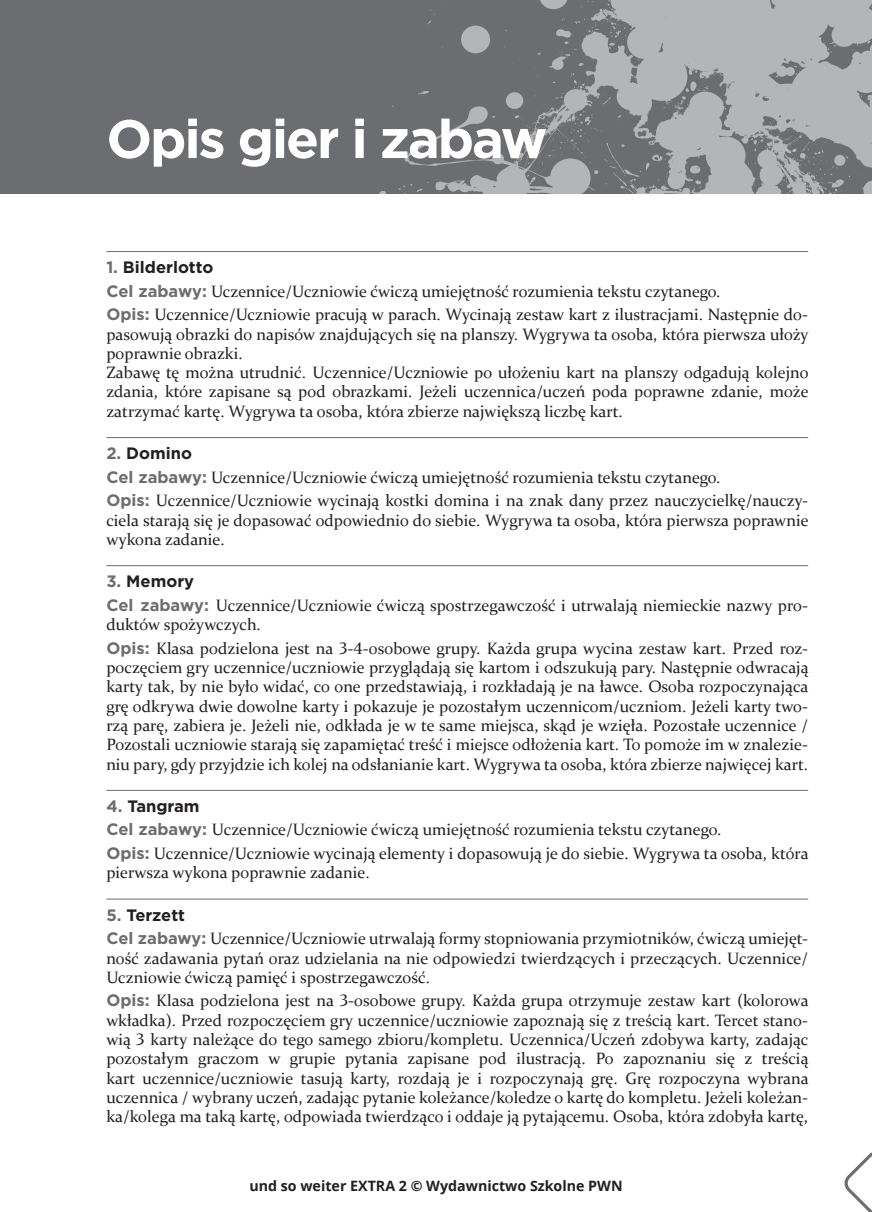
<style>
.page{position:relative;width:872px;height:1212px;background:#fff}
.page>*{position:absolute;margin:0;border:0;box-sizing:border-box;transform-origin:0 0}
.t1{font:700 54px "Gotham";letter-spacing:-.04em;color:#fff}
.t2{font:16.5px/19.4px "Constantia";color:#231f20}
.t3{font:700 16.5px "Gotham";color:#231f20}
.t4{font:700 14.25px "Open Sans";color:#231f20}
.s1{color:#6c6d70}
.s2{font-family:"Gotham";font-weight:700;color:#6c6d70}
</style>
<div class="page">
<hr style="left:106px;top:251px;width:702px;height:1px;background:#6c6d70">
<hr style="left:106px;top:437px;width:702px;height:1px;background:#6c6d70">
<hr style="left:106px;top:565px;width:702px;height:1px;background:#6c6d70">
<hr style="left:106px;top:790px;width:702px;height:1px;background:#6c6d70">
<hr style="left:106px;top:899px;width:702px;height:1px;background:#6c6d70">
<div style="left:0;top:0;width:872px;height:193px;background:#6c6d70"></div>
<img style="left:379px;top:0;width:493px;height:193px">
<svg style="left:844px;top:1152px;width:28px;height:60px"></svg>
<h1 class="t1" style="left:106px;top:103px;width:442px">Opis gier i zabaw</h1>
<p class="t3" style="left:106px;top:256px;width:109px"><span class="s1">1.</span> Bilderlotto</p>
<p class="t2" style="left:106px;top:278px;width:703px;line-height:23.5px"><span class="s2">Cel zabawy:</span> Uczennice/Uczniowie ćwiczą umiejętność rozumienia tekstu czytanego.<br><span class="s2">Opis:</span> Uczennice/Uczniowie pracują w parach. Wycinają zestaw kart z ilustracjami. Następnie do-</p>
<p class="t2" style="left:106px;top:323px;width:703px">pasowują obrazki do napisów znajdujących się na planszy. Wygrywa ta osoba, która pierwsza ułoży poprawnie obrazki.<br>Zabawę tę można utrudnić. Uczennice/Uczniowie po ułożeniu kart na planszy odgadują kolejno zdania, które zapisane są pod obrazkami. Jeżeli uczennica/uczeń poda poprawne zdanie, może zatrzymać kartę. Wygrywa ta osoba, która zbierze największą liczbę kart.</p>
<p class="t3" style="left:106px;top:442px;width:87px"><span class="s1">2.</span> Domino</p>
<p class="t2" style="left:106px;top:464px;width:703px;line-height:23.5px"><span class="s2">Cel zabawy:</span> Uczennice/Uczniowie ćwiczą umiejętność rozumienia tekstu czytanego.<br><span class="s2">Opis:</span> Uczennice/Uczniowie wycinają kostki domina i na znak dany przez nauczycielkę/nauczy-</p>
<p class="t2" style="left:106px;top:509px;width:703px">ciela starają się je dopasować odpowiednio do siebie. Wygrywa ta osoba, która pierwsza poprawnie wykona zadanie.</p>
<p class="t3" style="left:106px;top:570px;width:89px"><span class="s1">3.</span> Memory</p>
<p class="t2" style="left:106px;top:595px;width:703px"><span class="s2">Cel zabawy:</span> Uczennice/Uczniowie ćwiczą spostrzegawczość i utrwalają niemieckie nazwy pro&shy;duktów spożywczych.</p>
<p class="t2" style="left:106px;top:638px;width:703px;text-align:justify"><span class="s2">Opis:</span> Klasa podzielona jest na 3-4-osobowe grupy. Każda grupa wycina zestaw kart. Przed roz&shy;poczęciem gry uczennice/uczniowie przyglądają się kartom i odszukują pary. Następnie odwracają karty tak, by nie było widać, co one przedstawiają, i rozkładają je na ławce. Osoba rozpoczynająca grę odkrywa dwie dowolne karty i pokazuje je pozostałym uczennicom/uczniom. Jeżeli karty two&shy;rzą parę, zabiera je. Jeżeli nie, odkłada je w te same miejsca, skąd je wzięła. Pozostałe uczennice / Pozostali uczniowie starają się zapamiętać treść i miejsce odłożenia kart. To pomoże im w znalezie&shy;niu pary, gdy przyjdzie ich kolej na odsłanianie kart. Wygrywa ta osoba, która zbierze najwięcej kart.</p>
<p class="t3" style="left:106px;top:795px;width:95px"><span class="s1">4.</span> Tangram</p>
<p class="t2" style="left:106px;top:817px;width:703px;line-height:23.5px"><span class="s2">Cel zabawy:</span> Uczennice/Uczniowie ćwiczą umiejętność rozumienia tekstu czytanego.<br><span class="s2">Opis:</span> Uczennice/Uczniowie wycinają elementy i dopasowują je do siebie. Wygrywa ta osoba, która</p>
<p class="t2" style="left:106px;top:862px;width:265px">pierwsza wykona poprawnie zadanie.</p>
<p class="t3" style="left:106px;top:904px;width:80px"><span class="s1">5.</span> Terzett</p>
<p class="t2" style="left:106px;top:928px;width:703px;text-align:justify"><span class="s2">Cel zabawy:</span> Uczennice/Uczniowie utrwalają formy stopniowania przymiotników, ćwiczą umiejęt&shy;ność zadawania pytań oraz udzielania na nie odpowiedzi twierdzących i przeczących. Uczennice/ Uczniowie ćwiczą pamięć i spostrzegawczość.</p>
<p class="t2" style="left:106px;top:990px;width:703px;text-align:justify"><span class="s2">Opis:</span> Klasa podzielona jest na 3-osobowe grupy. Każda grupa otrzymuje zestaw kart (kolorowa wkładka). Przed rozpoczęciem gry uczennice/uczniowie zapoznają się z treścią kart. Tercet stano&shy;wią 3 karty należące do tego samego zbioru/kompletu. Uczennica/Uczeń zdobywa karty, zadając pozostałym graczom w grupie pytania zapisane pod ilustracją. Po zapoznaniu się z treścią kart uczennice/uczniowie tasują karty, rozdają je i rozpoczynają grę. Grę rozpoczyna wybrana uczennica / wybrany uczeń, zadając pytanie koleżance/koledze o kartę do kompletu. Jeżeli koleżan&shy;ka/kolega ma taką kartę, odpowiada twierdząco i oddaje ją pytającemu. Osoba, która zdobyła kartę,</p>
<p class="t4" style="left:249px;top:1176px;width:375px">und so weiter EXTRA 2 © Wydawnictwo Szkolne PWN</p>
</div>
